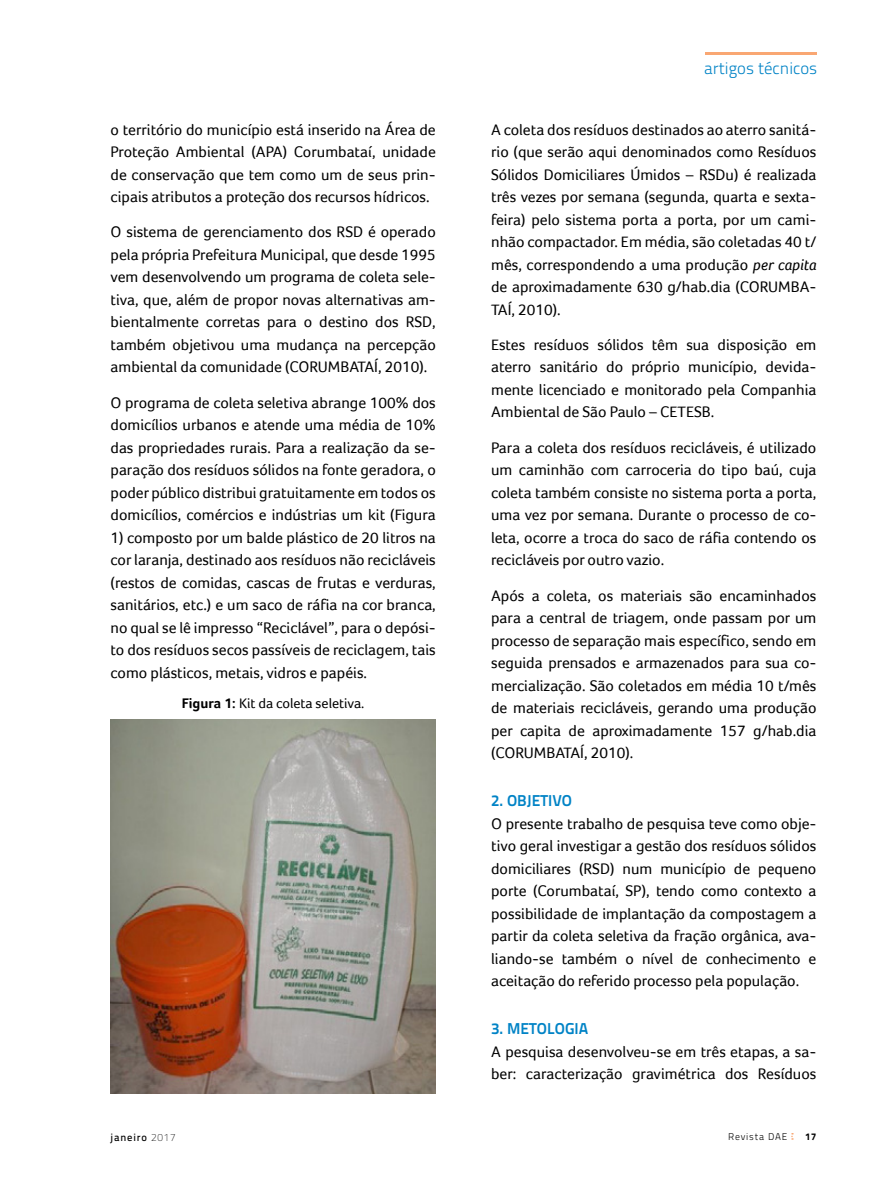
<style>
.page{position:relative;width:893px;height:1191px;background:#fff}
.page>*{position:absolute;margin:0;border:0;box-sizing:border-box;transform-origin:0 0}
.t1{font:300 16.65px "Titillium Text 22 L";color:#0083c6}
.t2{font:15.75px/22.5px "Foco";color:#000;text-align:justify}
.t3{font:700 15.75px "Titillium Text 22 L";color:#0083c6}
.t4{font:14.25px "Foco";color:#000}
.t5{font:500 10.5px "Titillium Text 22 L";letter-spacing:.08em;color:#000}
.t6{font:300 9.75px "Titillium Text 22 L";letter-spacing:.08em;color:#000}
.t7{font:800 9.75px "Titillium Text 22 L";color:#000}
.s1{font-weight:700}
.s2{font-weight:100}
.s3{font-style:italic}
</style>
<div class="page">
<img style="left:111px;top:719px;width:325px;height:374px">
<svg style="left:791px;top:1133px;width:2px;height:6px"></svg>
<hr style="left:705px;top:52px;width:111px;height:3px;background:#f9a773">
<p class="t2" style="left:111px;top:118px;width:327px">o território do município está inserido na Área de Proteção Ambiental (APA) Corumbataí, unidade de conservação que tem como um de seus prin&shy;cipais atributos a proteção dos recursos hídricos.</p>
<p class="t2" style="left:111px;top:221px;width:327px">O sistema de gerenciamento dos RSD é operado pela própria Prefeitura Municipal, que desde 1995 vem desenvolvendo um programa de coleta sele&shy;tiva, que, além de propor novas alternativas am&shy;bientalmente corretas para o destino dos RSD, também objetivou uma mudança na percepção ambiental da comunidade (CORUMBATAÍ, 2010).</p>
<p class="t2" style="left:111px;top:391px;width:327px">O programa de coleta seletiva abrange 100% dos domicílios urbanos e atende uma média de 10% das propriedades rurais. Para a realização da se&shy;paração dos resíduos sólidos na fonte geradora, o poder público distribui gratuitamente em todos os domicílios, comércios e indústrias um kit (Figura</p>
<p class="t2" style="left:111px;top:526px;width:327px">1) composto por um balde plástico de 20 litros na cor laranja, destinado aos resíduos não recicláveis (restos de comidas, cascas de frutas e verduras, sanitários, etc.) e um saco de ráfia na cor branca, no qual se lê impresso “Reciclável”, para o depósi&shy;to dos resíduos secos passíveis de reciclagem, tais como plásticos, metais, vidros e papéis.</p>
<p class="t4" style="left:182px;top:694px;width:184px"><span class="s1">Figura 1:</span> Kit da coleta seletiva.</p>
<p class="t5" style="left:111px;top:1129px;width:67px">janeiro <span class="s2">2017</span></p>
<p class="t1" style="left:704px;top:56px;width:115px">artigos técnicos</p>
<p class="t2" style="left:491px;top:118px;width:327px">A coleta dos resíduos destinados ao aterro sanitá&shy;rio (que serão aqui denominados como Resíduos Sólidos Domiciliares Úmidos – RSDu) é realizada três vezes por semana (segunda, quarta e sexta&shy;feira) pelo sistema porta a porta, por um cami&shy;nhão compactador. Em média, são coletadas 40 t/ mês, correspondendo a uma produção <span class="s3">per capita </span>de aproximadamente 630 g/hab.dia (CORUMBA-TAÍ, 2010).</p>
<p class="t2" style="left:491px;top:333px;width:327px">Estes resíduos sólidos têm sua disposição em aterro sanitário do próprio município, devida&shy;mente licenciado e monitorado pela Companhia Ambiental de São Paulo – CETESB.</p>
<p class="t2" style="left:491px;top:436px;width:327px">Para a coleta dos resíduos recicláveis, é utilizado um caminhão com carroceria do tipo baú, cuja coleta também consiste no sistema porta a porta, uma vez por semana. Durante o processo de co&shy;leta, ocorre a troca do saco de ráfia contendo os recicláveis por outro vazio.</p>
<p class="t2" style="left:491px;top:584px;width:327px">Após a coleta, os materiais são encaminhados para a central de triagem, onde passam por um processo de separação mais específico, sendo em seguida prensados e armazenados para sua co&shy;mercialização. São coletados em média 10 t/mês de materiais recicláveis, gerando uma produção per capita de aproximadamente 157 g/hab.dia (CORUMBATAÍ, 2010).</p>
<p class="t3" style="left:491px;top:788px;width:82px">2. OBJETIVO</p>
<p class="t2" style="left:491px;top:812px;width:327px">O presente trabalho de pesquisa teve como obje&shy;tivo geral investigar a gestão dos resíduos sólidos domiciliares (RSD) num município de pequeno porte (Corumbataí, SP), tendo como contexto a possibilidade de implantação da compostagem a partir da coleta seletiva da fração orgânica, ava&shy;liando-se também o nível de conhecimento e aceitação do referido processo pela população.</p>
<p class="t3" style="left:491px;top:1016px;width:99px">3. METOLOGIA</p>
<p class="t2" style="left:491px;top:1040px;width:327px">A pesquisa desenvolveu-se em três etapas, a sa&shy;ber: caracterização gravimétrica dos Resíduos</p>
<p class="t6" style="left:728px;top:1129px;width:61px">Revista DAE</p>
<p class="t7" style="left:805px;top:1129px;width:13px">17</p>
</div>
